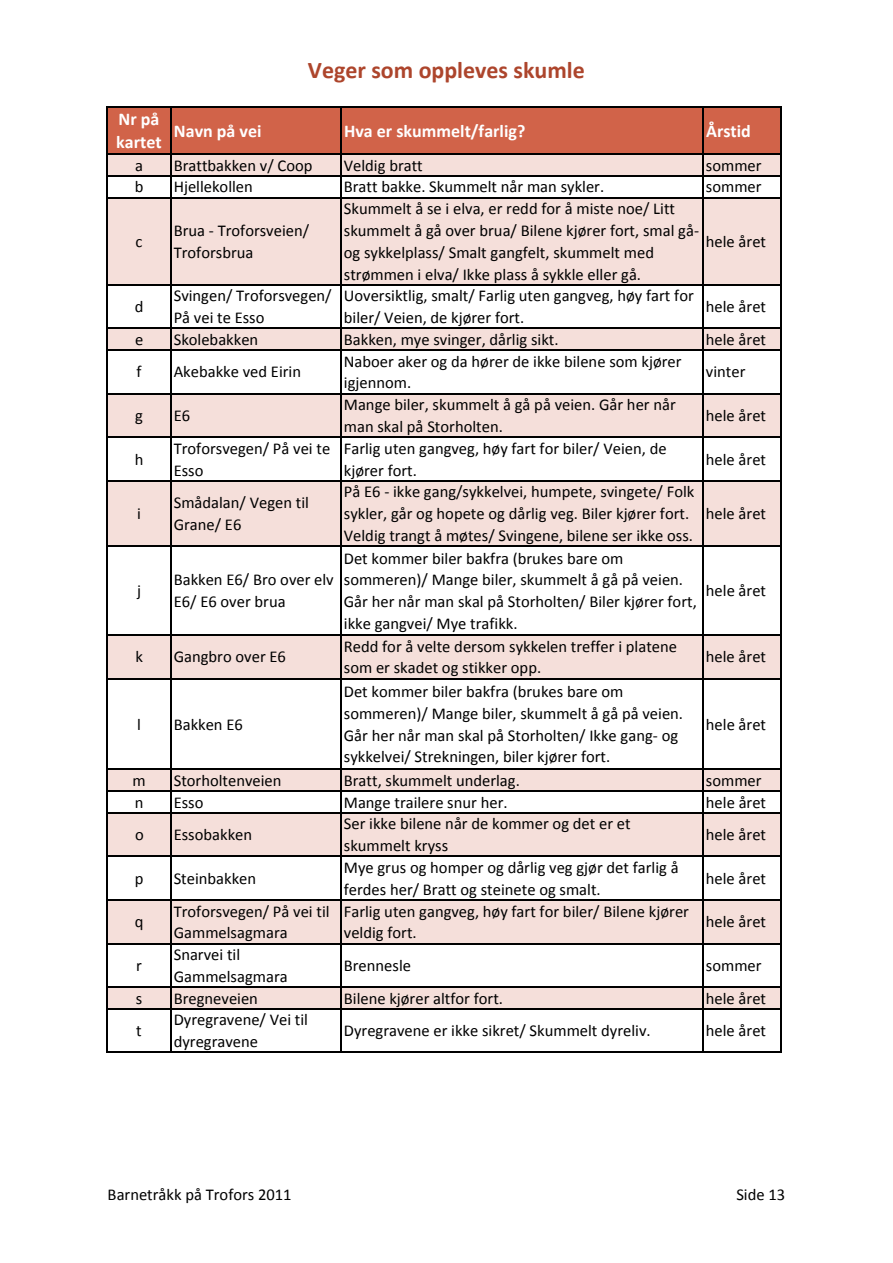
<style>
.page{position:relative;width:893px;height:1263px;background:#fff}
.page>*{position:absolute;margin:0;border:0;box-sizing:border-box;transform-origin:0 0}
.t1{font:700 24px "Calibri";color:#ad452c}
.t2{font:700 18px/23.4px "Calibri";color:#fff}
.t3{font:16.5px/21.8px "Calibri";color:#000}
</style>
<div class="page">
<div style="left:108px;top:108px;width:673px;height:46px;background:#d16349"></div>
<div style="left:108px;top:154px;width:673px;height:22px;background:#f5dfda"></div>
<div style="left:108px;top:198px;width:673px;height:87px;background:#f5dfda"></div>
<div style="left:108px;top:328px;width:673px;height:22px;background:#f5dfda"></div>
<div style="left:108px;top:394px;width:673px;height:43px;background:#f5dfda"></div>
<div style="left:108px;top:481px;width:673px;height:65px;background:#f5dfda"></div>
<div style="left:108px;top:635px;width:673px;height:44px;background:#f5dfda"></div>
<div style="left:108px;top:769px;width:673px;height:22px;background:#f5dfda"></div>
<div style="left:108px;top:813px;width:673px;height:44px;background:#f5dfda"></div>
<div style="left:108px;top:900px;width:673px;height:44px;background:#f5dfda"></div>
<div style="left:108px;top:987px;width:673px;height:22px;background:#f5dfda"></div>
<hr style="left:106px;top:106px;width:2px;height:947px;background:#000">
<hr style="left:170px;top:108px;width:2px;height:945px;background:#000">
<hr style="left:340px;top:108px;width:2px;height:945px;background:#000">
<hr style="left:702px;top:108px;width:2px;height:945px;background:#000">
<hr style="left:780px;top:108px;width:2px;height:945px;background:#000">
<hr style="left:108px;top:106px;width:674px;height:2px;background:#000">
<hr style="left:108px;top:153px;width:674px;height:2px;background:#000">
<hr style="left:108px;top:175px;width:674px;height:2px;background:#000">
<hr style="left:108px;top:197px;width:674px;height:1px;background:#000">
<hr style="left:108px;top:284px;width:674px;height:1px;background:#000">
<hr style="left:108px;top:328px;width:674px;height:1px;background:#000">
<hr style="left:108px;top:349px;width:674px;height:2px;background:#000">
<hr style="left:108px;top:393px;width:674px;height:1px;background:#000">
<hr style="left:108px;top:437px;width:674px;height:1px;background:#000">
<hr style="left:108px;top:480px;width:674px;height:2px;background:#000">
<hr style="left:108px;top:545px;width:674px;height:2px;background:#000">
<hr style="left:108px;top:634px;width:674px;height:2px;background:#000">
<hr style="left:108px;top:678px;width:674px;height:1px;background:#000">
<hr style="left:108px;top:769px;width:674px;height:1px;background:#000">
<hr style="left:108px;top:790px;width:674px;height:2px;background:#000">
<hr style="left:108px;top:812px;width:674px;height:2px;background:#000">
<hr style="left:108px;top:856px;width:674px;height:1px;background:#000">
<hr style="left:108px;top:899px;width:674px;height:2px;background:#000">
<hr style="left:108px;top:943px;width:674px;height:1px;background:#000">
<hr style="left:108px;top:986px;width:674px;height:2px;background:#000">
<hr style="left:108px;top:1008px;width:674px;height:2px;background:#000">
<hr style="left:108px;top:1052px;width:674px;height:1px;background:#000">
<h1 class="t1" style="left:308px;top:60px;width:278px">Veger som oppleves skumle</h1>
<p class="t2" style="left:116px;top:109px;width:47px">Nr på kartet</p>
<p class="t2" style="left:174px;top:120px;width:89px">Navn på vei</p>
<p class="t2" style="left:344px;top:120px;width:183px">Hva er skummelt/farlig?</p>
<p class="t2" style="left:706px;top:120px;width:46px">Årstid</p>
<p class="t3" style="left:135px;top:156px;width:9px">a</p>
<p class="t3" style="left:174px;top:156px;width:140px">Brattbakken v/ Coop</p>
<p class="t3" style="left:344px;top:156px;width:80px">Veldig bratt</p>
<p class="t3" style="left:706px;top:156px;width:57px">sommer</p>
<p class="t3" style="left:135px;top:177px;width:10px">b</p>
<p class="t3" style="left:174px;top:177px;width:81px">Hjellekollen</p>
<p class="t3" style="left:344px;top:177px;width:262px">Bratt bakke. Skummelt når man sykler.</p>
<p class="t3" style="left:706px;top:177px;width:57px">sommer</p>
<p class="t3" style="left:136px;top:232px;width:9px">c</p>
<p class="t3" style="left:174px;top:221px;width:137px">Brua ‐ Troforsveien/<br>Troforsbrua</p>
<p class="t3" style="left:344px;top:199px;width:357px">Skummelt å se i elva, er redd for å miste noe/ Litt skummelt å gå over brua/ Bilene kjører fort, smal gå‐ og sykkelplass/ Smalt gangfelt, skummelt med strømmen i elva/ Ikke plass å sykkle eller gå.</p>
<p class="t3" style="left:706px;top:232px;width:62px">hele året</p>
<p class="t3" style="left:135px;top:297px;width:10px">d</p>
<p class="t3" style="left:174px;top:286px;width:159px">Svingen/ Troforsvegen/<br>På vei te Esso</p>
<p class="t3" style="left:344px;top:286px;width:351px">Uoversiktlig, smalt/ Farlig uten gangveg, høy fart for biler/ Veien, de kjører fort.</p>
<p class="t3" style="left:706px;top:297px;width:62px">hele året</p>
<p class="t3" style="left:135px;top:330px;width:10px">e</p>
<p class="t3" style="left:174px;top:330px;width:86px">Skolebakken</p>
<p class="t3" style="left:344px;top:330px;width:216px">Bakken, mye svinger, dårlig sikt.</p>
<p class="t3" style="left:706px;top:330px;width:62px">hele året</p>
<p class="t3" style="left:137px;top:362px;width:7px">f</p>
<p class="t3" style="left:174px;top:362px;width:129px">Akebakke ved Eirin</p>
<p class="t3" style="left:344px;top:352px;width:339px">Naboer aker og da hører de ikke bilene som kjører igjennom.</p>
<p class="t3" style="left:706px;top:362px;width:41px">vinter</p>
<p class="t3" style="left:135px;top:406px;width:9px">g</p>
<p class="t3" style="left:174px;top:406px;width:18px">E6</p>
<p class="t3" style="left:344px;top:395px;width:333px">Mange biler, skummelt å gå på veien. Går her når man skal på Storholten.</p>
<p class="t3" style="left:706px;top:406px;width:62px">hele året</p>
<p class="t3" style="left:135px;top:450px;width:10px">h</p>
<p class="t3" style="left:174px;top:439px;width:158px">Troforsvegen/ På vei te<br>Esso</p>
<p class="t3" style="left:344px;top:439px;width:324px">Farlig uten gangveg, høy fart for biler/ Veien, de kjører fort.</p>
<p class="t3" style="left:706px;top:450px;width:62px">hele året</p>
<p class="t3" style="left:137px;top:504px;width:5px">i</p>
<p class="t3" style="left:174px;top:493px;width:137px">Smådalan/ Vegen til<br>Grane/ E6</p>
<p class="t3" style="left:344px;top:482px;width:352px">På E6 ‐ ikke gang/sykkelvei, humpete, svingete/ Folk sykler, går og hopete og dårlig veg. Biler kjører fort.<br>Veldig trangt å møtes/ Svingene, bilene ser ikke oss.</p>
<p class="t3" style="left:706px;top:504px;width:62px">hele året</p>
<p class="t3" style="left:137px;top:581px;width:5px">j</p>
<p class="t3" style="left:174px;top:570px;width:162px">Bakken E6/ Bro over elv<br>E6/ E6 over brua</p>
<p class="t3" style="left:344px;top:549px;width:354px">Det kommer biler bakfra (brukes bare om sommeren)/ Mange biler, skummelt å gå på veien.<br>Går her når man skal på Storholten/ Biler kjører fort, ikke gangvei/ Mye trafikk.</p>
<p class="t3" style="left:706px;top:581px;width:62px">hele året</p>
<p class="t3" style="left:135px;top:647px;width:9px">k</p>
<p class="t3" style="left:174px;top:647px;width:114px">Gangbro over E6</p>
<p class="t3" style="left:344px;top:637px;width:335px">Redd for å velte dersom sykkelen treffer i platene som er skadet og stikker opp.</p>
<p class="t3" style="left:706px;top:647px;width:62px">hele året</p>
<p class="t3" style="left:137px;top:715px;width:5px">l</p>
<p class="t3" style="left:174px;top:715px;width:71px">Bakken E6</p>
<p class="t3" style="left:344px;top:682px;width:341px">Det kommer biler bakfra (brukes bare om sommeren)/ Mange biler, skummelt å gå på veien.<br>Går her når man skal på Storholten/ Ikke gang‐ og sykkelvei/ Strekningen, biler kjører fort.</p>
<p class="t3" style="left:706px;top:715px;width:62px">hele året</p>
<p class="t3" style="left:132px;top:771px;width:15px">m</p>
<p class="t3" style="left:174px;top:771px;width:109px">Storholtenveien</p>
<p class="t3" style="left:344px;top:771px;width:178px">Bratt, skummelt underlag.</p>
<p class="t3" style="left:706px;top:771px;width:57px">sommer</p>
<p class="t3" style="left:135px;top:793px;width:10px">n</p>
<p class="t3" style="left:174px;top:793px;width:31px">Esso</p>
<p class="t3" style="left:344px;top:793px;width:165px">Mange trailere snur her.</p>
<p class="t3" style="left:706px;top:793px;width:62px">hele året</p>
<p class="t3" style="left:135px;top:825px;width:10px">o</p>
<p class="t3" style="left:174px;top:825px;width:80px">Essobakken</p>
<p class="t3" style="left:344px;top:814px;width:288px">Ser ikke bilene når de kommer og det er et skummelt kryss</p>
<p class="t3" style="left:706px;top:825px;width:62px">hele året</p>
<p class="t3" style="left:135px;top:869px;width:10px">p</p>
<p class="t3" style="left:174px;top:869px;width:84px">Steinbakken</p>
<p class="t3" style="left:344px;top:858px;width:336px">Mye grus og homper og dårlig veg gjør det farlig å ferdes her/ Bratt og steinete og smalt.</p>
<p class="t3" style="left:706px;top:869px;width:62px">hele året</p>
<p class="t3" style="left:135px;top:912px;width:10px">q</p>
<p class="t3" style="left:174px;top:902px;width:157px">Troforsvegen/ På vei til<br>Gammelsagmara</p>
<p class="t3" style="left:344px;top:902px;width:347px">Farlig uten gangveg, høy fart for biler/ Bilene kjører veldig fort.</p>
<p class="t3" style="left:706px;top:912px;width:62px">hele året</p>
<p class="t3" style="left:136px;top:956px;width:7px">r</p>
<p class="t3" style="left:174px;top:945px;width:115px">Snarvei til<br>Gammelsagmara</p>
<p class="t3" style="left:344px;top:956px;width:69px">Brennesle</p>
<p class="t3" style="left:706px;top:956px;width:57px">sommer</p>
<p class="t3" style="left:136px;top:989px;width:8px">s</p>
<p class="t3" style="left:174px;top:989px;width:86px">Bregneveien</p>
<p class="t3" style="left:344px;top:989px;width:161px">Bilene kjører altfor fort.</p>
<p class="t3" style="left:706px;top:989px;width:62px">hele året</p>
<p class="t3" style="left:136px;top:1021px;width:7px">t</p>
<p class="t3" style="left:174px;top:1010px;width:136px">Dyregravene/ Vei til dyregravene</p>
<p class="t3" style="left:344px;top:1021px;width:308px">Dyregravene er ikke sikret/ Skummelt dyreliv.</p>
<p class="t3" style="left:706px;top:1021px;width:62px">hele året</p>
<p class="t3" style="left:108px;top:1185px;width:186px">Barnetråkk på Trofors 2011</p>
<p class="t3" style="left:736px;top:1185px;width:50px">Side 13</p>
</div>
